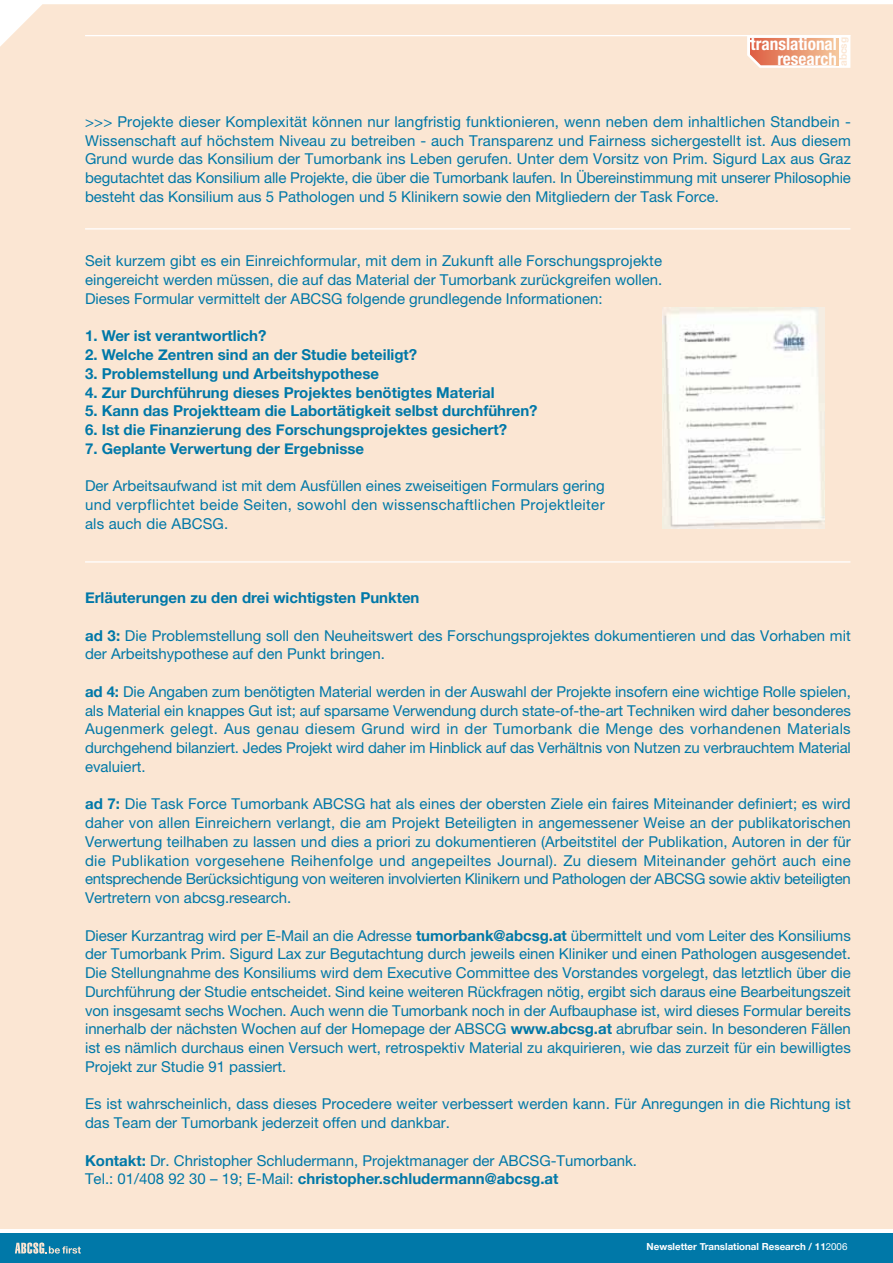
<style>
.page{position:relative;width:893px;height:1263px;background:#fff}
.page>*{position:absolute;margin:0;border:0;box-sizing:border-box;transform-origin:0 0}
.t1{font:700 condensed 17.25px/15.5px "Helvetica Neue";color:#fff;text-align:right}
.t2{font:15px/18.8px "Helvetica Neue";color:#0078a8;text-align:justify}
.t3{font:700 15px "Helvetica Neue";color:#0078a8}
.t4{font:700 10.05px "Helvetica Neue";letter-spacing:-.01em;color:#fbe6d3}
.t5{font:700 9.75px "Helvetica Neue";color:#fff}
.s1{font-weight:700}
.s2{font-weight:400}
</style>
<div class="page">
<div style="left:0;top:4px;width:893px;height:1225px;background:#fbe6d3"></div>
<div style="left:0;top:1233px;width:893px;height:30px;background:#0078a8"></div>
<svg style="left:15px;top:1242px;width:66px;height:12px"></svg>
<hr style="left:85px;top:35px;width:765px;height:1px;background:#fff">
<svg style="left:747px;top:36px;width:103px;height:32px"></svg>
<img style="left:663px;top:308px;width:161px;height:220px">
<hr style="left:85px;top:228px;width:765px;height:1px;background:#fff">
<hr style="left:85px;top:561px;width:765px;height:1px;background:#fff">
<p class="t1" style="left:751px;top:38px;width:88px">translational research</p>
<p class="t4" style="left:837px;top:66px;width:30px;rotate:-90deg">abcsg</p>
<p class="t2" style="left:85px;top:114px;width:767px">&gt;&gt;&gt; Projekte dieser Komplexität können nur langfristig funktionieren, wenn neben dem inhaltlichen Standbein - Wissenschaft auf höchstem Niveau zu betreiben - auch Transparenz und Fairness sichergestellt ist. Aus diesem Grund wurde das Konsilium der Tumorbank ins Leben gerufen. Unter dem Vorsitz von Prim. Sigurd Lax aus Graz begutachtet das Konsilium alle Projekte, die über die Tumorbank laufen. In Übereinstimmung mit unserer Philosophie besteht das Konsilium aus 5 Pathologen und 5 Klinikern sowie den Mitgliedern der Task Force.</p>
<p class="t2" style="left:85px;top:253px;width:579px">Seit kurzem gibt es ein Einreichformular, mit dem in Zukunft alle Forschungsprojekte eingereicht werden müssen, die auf das Material der Tumorbank zurückgreifen wollen.<br>Dieses Formular vermittelt der ABCSG folgende grundlegende Informationen:</p>
<p class="t3" style="left:85px;top:327px;width:183px">1. Wer ist verantwortlich?</p>
<p class="t3" style="left:85px;top:346px;width:334px">2. Welche Zentren sind an der Studie beteiligt?</p>
<p class="t3" style="left:85px;top:364px;width:296px">3. Problemstellung und Arbeitshypothese</p>
<p class="t3" style="left:85px;top:383px;width:411px">4. Zur Durchführung dieses Projektes benötigtes Material</p>
<p class="t3" style="left:85px;top:402px;width:454px">5. Kann das Projektteam die Labortätigkeit selbst durchführen?</p>
<p class="t3" style="left:85px;top:421px;width:423px">6. Ist die Finanzierung des Forschungsprojektes gesichert?</p>
<p class="t3" style="left:85px;top:439px;width:281px">7. Geplante Verwertung der Ergebnisse</p>
<p class="t2" style="left:85px;top:478px;width:521px">Der Arbeitsaufwand ist mit dem Ausfüllen eines zweiseitigen Formulars gering und verpflichtet beide Seiten, sowohl den wissenschaftlichen Projektleiter als auch die ABCSG.</p>
<p class="t3" style="left:85px;top:588px;width:336px">Erläuterungen zu den drei wichtigsten Punkten</p>
<p class="t2" style="left:85px;top:627px;width:767px"><span class="s1">ad 3:</span> Die Problemstellung soll den Neuheitswert des Forschungsprojektes dokumentieren und das Vorhaben mit der Arbeitshypothese auf den Punkt bringen.</p>
<p class="t2" style="left:85px;top:684px;width:767px"><span class="s1">ad 4:</span> Die Angaben zum benötigten Material werden in der Auswahl der Projekte insofern eine wichtige Rolle spielen, als Material ein knappes Gut ist; auf sparsame Verwendung durch state-of-the-art Techniken wird daher besonderes Augenmerk gelegt. Aus genau diesem Grund wird in der Tumorbank die Menge des vorhandenen Materials durchgehend bilanziert. Jedes Projekt wird daher im Hinblick auf das Verhältnis von Nutzen zu verbrauchtem Material evaluiert.</p>
<p class="t2" style="left:85px;top:796px;width:767px"><span class="s1">ad 7:</span> Die Task Force Tumorbank ABCSG hat als eines der obersten Ziele ein faires Miteinander definiert; es wird daher von allen Einreichern verlangt, die am Projekt Beteiligten in angemessener Weise an der publikatorischen Verwertung teilhaben zu lassen und dies a priori zu dokumentieren (Arbeitstitel der Publikation, Autoren in der für die Publikation vorgesehene Reihenfolge und angepeiltes Journal). Zu diesem Miteinander gehört auch eine entsprechende Berücksichtigung von weiteren involvierten Klinikern und Pathologen der ABCSG sowie aktiv beteiligten Vertretern von abcsg.research.</p>
<p class="t2" style="left:85px;top:927px;width:767px">Dieser Kurzantrag wird per E-Mail an die Adresse <span class="s1">tumorbank@abcsg.at</span> übermittelt und vom Leiter des Konsiliums der Tumorbank Prim. Sigurd Lax zur Begutachtung durch jeweils einen Kliniker und einen Pathologen ausgesendet.<br>Die Stellungnahme des Konsiliums wird dem Executive Committee des Vorstandes vorgelegt, das letztlich über die Durchführung der Studie entscheidet. Sind keine weiteren Rückfragen nötig, ergibt sich daraus eine Bearbeitungszeit von insgesamt sechs Wochen. Auch wenn die Tumorbank noch in der Aufbauphase ist, wird dieses Formular bereits innerhalb der nächsten Wochen auf der Homepage der ABSCG <span class="s1">www.abcsg.at</span> abrufbar sein. In besonderen Fällen ist es nämlich durchaus einen Versuch wert, retrospektiv Material zu akquirieren, wie das zurzeit für ein bewilligtes Projekt zur Studie 91 passiert.</p>
<p class="t2" style="left:85px;top:1096px;width:767px">Es ist wahrscheinlich, dass dieses Procedere weiter verbessert werden kann. Für Anregungen in die Richtung ist das Team der Tumorbank jederzeit offen und dankbar.</p>
<p class="t2" style="left:85px;top:1152px;width:554px"><span class="s1">Kontakt:</span> Dr. Christopher Schludermann, Projektmanager der ABCSG-Tumorbank.<br>Tel.: 01/408 92 30 – 19; E-Mail: <span class="s1">christopher.schludermann@abcsg.at</span></p>
<p class="t5" style="left:647px;top:1241px;width:202px">Newsletter Translational Research / 11<span class="s2">2006</span></p>
</div>
